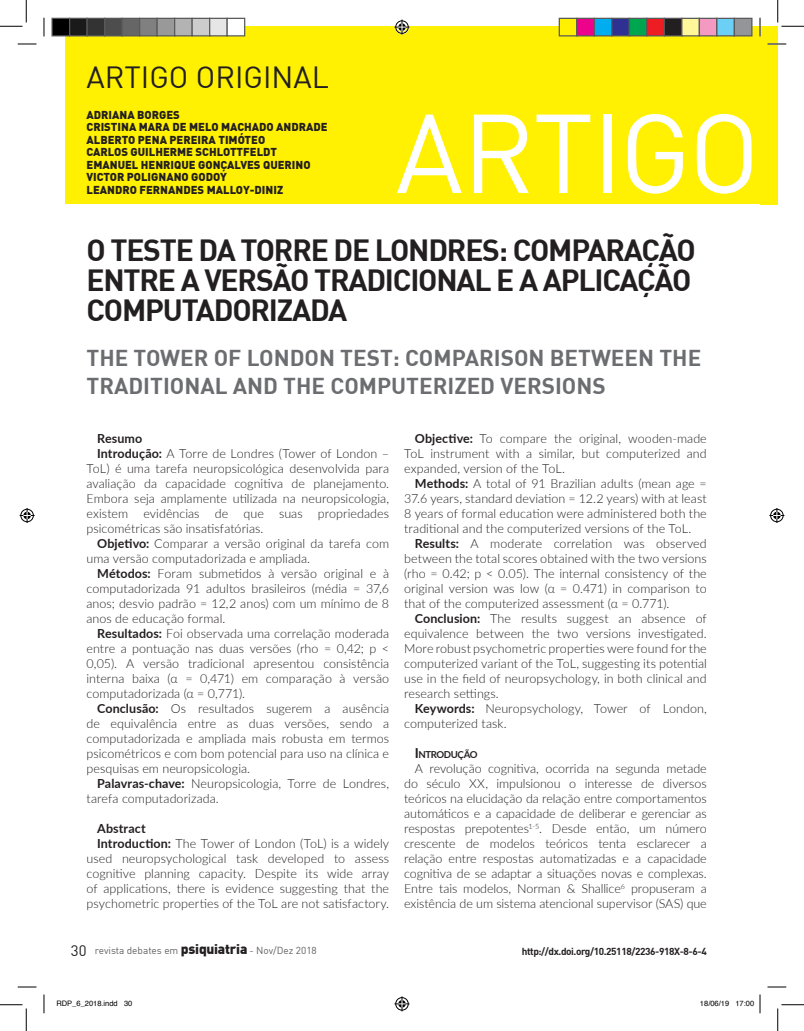
<style>
.page{position:relative;width:804px;height:1031px;background:#fff}
.page>*{position:absolute;margin:0;border:0;box-sizing:border-box;transform-origin:0 0}
.t1{font:110px "DIN";letter-spacing:-.015em;color:#fff}
.TÍTULO_ARTIGO_1{font:700 30px/30px "DIN";letter-spacing:-.04em;color:#231f20}
.t2{font:30px "DIN";color:#231f20}
.TÍTULO_ARTIGO_2{font:700 22.5px/27.5px "DIN";color:#6c6d70}
.CORPO_ARTIGO{font:300 12.5px/15px "Lato";letter-spacing:.005em;color:#231f20;text-align:justify}
.CORPO_ARTIGO-2{font:700 12.5px "Lato";letter-spacing:.01em;color:#231f20}
.t3{font:900 11.25px/12.5px "DIN";color:#231f20}
.DOI{font:700 10px "DIN";letter-spacing:-.04em;color:#231f20}
.t4{font:10px "DIN";color:#616164}
.TÍTULO_1{font:700 9.62px "Lato";letter-spacing:-.045em;color:#231f20}
.t5{font:7.5px "Helvetica";color:#000}
.s1{font-weight:700}
.s2{font-size:15px;color:#231f20}
.s3{font-weight:900;font-size:13.75px;color:#231f20}
.s4{font-size:13.75px}
</style>
<div class="page">
<div style="left:65px;top:26px;width:695px;height:178px;background:#fff101"></div>
<div style="left:760px;top:26px;width:17px;height:178px;background:#fff101"></div>
<svg style="left:18px;top:43px;width:18px;height:2px"></svg>
<svg style="left:767px;top:43px;width:19px;height:2px"></svg>
<svg style="left:18px;top:986px;width:18px;height:1px"></svg>
<svg style="left:767px;top:986px;width:19px;height:1px"></svg>
<svg style="left:43px;top:18px;width:2px;height:18px"></svg>
<svg style="left:43px;top:994px;width:2px;height:19px"></svg>
<svg style="left:759px;top:18px;width:2px;height:18px"></svg>
<svg style="left:0;top:0;width:27px;height:27px"></svg>
<svg style="left:0;top:1004px;width:27px;height:26px"></svg>
<svg style="left:777px;top:0;width:27px;height:27px"></svg>
<svg style="left:777px;top:1004px;width:27px;height:26px"></svg>
<svg style="left:394px;top:20px;width:15px;height:15px"></svg>
<svg style="left:394px;top:996px;width:15px;height:15px"></svg>
<svg style="left:20px;top:508px;width:15px;height:15px"></svg>
<svg style="left:769px;top:508px;width:15px;height:15px"></svg>
<div style="left:52px;top:18px;width:18px;height:18px;background:#000"></div>
<div style="left:51px;top:18px;width:19px;height:18px;border:1px solid #595959"></div>
<div style="left:70px;top:18px;width:17px;height:18px;background:#1a1a1a"></div>
<div style="left:69px;top:18px;width:19px;height:18px;border:1px solid #595959"></div>
<div style="left:87px;top:18px;width:18px;height:18px;background:#333"></div>
<div style="left:86px;top:18px;width:19px;height:18px;border:1px solid #595959"></div>
<div style="left:105px;top:18px;width:17px;height:18px;background:#4d4d4d"></div>
<div style="left:104px;top:18px;width:19px;height:18px;border:1px solid #595959"></div>
<div style="left:122px;top:18px;width:18px;height:18px;background:#666"></div>
<div style="left:121px;top:18px;width:19px;height:18px;border:1px solid #595959"></div>
<div style="left:140px;top:18px;width:17px;height:18px;background:#808080"></div>
<div style="left:139px;top:18px;width:19px;height:18px;border:1px solid #595959"></div>
<div style="left:157px;top:18px;width:18px;height:18px;background:#999"></div>
<div style="left:156px;top:18px;width:19px;height:18px;border:1px solid #595959"></div>
<div style="left:175px;top:18px;width:17px;height:18px;background:#b3b3b3"></div>
<div style="left:174px;top:18px;width:19px;height:18px;border:1px solid #595959"></div>
<div style="left:192px;top:18px;width:18px;height:18px;background:#ccc"></div>
<div style="left:191px;top:18px;width:19px;height:18px;border:1px solid #595959"></div>
<div style="left:210px;top:18px;width:17px;height:18px;background:#e6e6e6"></div>
<div style="left:209px;top:18px;width:19px;height:18px;border:1px solid #595959"></div>
<div style="left:227px;top:18px;width:18px;height:18px;background:#fff"></div>
<div style="left:226px;top:18px;width:19px;height:18px;border:1px solid #595959"></div>
<div style="left:559px;top:18px;width:18px;height:18px;background:#fff101"></div>
<div style="left:558px;top:18px;width:19px;height:18px;border:1px solid #595959"></div>
<div style="left:577px;top:18px;width:17px;height:18px;background:#ed028c"></div>
<div style="left:576px;top:18px;width:19px;height:18px;border:1px solid #595959"></div>
<div style="left:594px;top:18px;width:18px;height:18px;background:#00aeef"></div>
<div style="left:593px;top:18px;width:19px;height:18px;border:1px solid #595959"></div>
<div style="left:612px;top:18px;width:17px;height:18px;background:#2e3092"></div>
<div style="left:611px;top:18px;width:19px;height:18px;border:1px solid #595959"></div>
<div style="left:629px;top:18px;width:18px;height:18px;background:#00a54f"></div>
<div style="left:628px;top:18px;width:19px;height:18px;border:1px solid #595959"></div>
<div style="left:647px;top:18px;width:17px;height:18px;background:#ee1d23"></div>
<div style="left:646px;top:18px;width:19px;height:18px;border:1px solid #595959"></div>
<div style="left:664px;top:18px;width:18px;height:18px;background:#231f20"></div>
<div style="left:663px;top:18px;width:19px;height:18px;border:1px solid #595959"></div>
<div style="left:682px;top:18px;width:17px;height:18px;background:#fff79a"></div>
<div style="left:681px;top:18px;width:19px;height:18px;border:1px solid #595959"></div>
<div style="left:699px;top:18px;width:18px;height:18px;background:#f499c2"></div>
<div style="left:698px;top:18px;width:19px;height:18px;border:1px solid #595959"></div>
<div style="left:717px;top:18px;width:17px;height:18px;background:#6bcff6"></div>
<div style="left:716px;top:18px;width:19px;height:18px;border:1px solid #595959"></div>
<div style="left:734px;top:18px;width:18px;height:18px;background:#939598"></div>
<div style="left:733px;top:18px;width:19px;height:18px;border:1px solid #595959"></div>
<svg style="left:759px;top:994px;width:2px;height:19px"></svg>
<h2 class="t2" style="left:86px;top:64px;width:244px">ARTIGO ORIGINAL</h2>
<p class="t3" style="left:86px;top:109px;width:243px">ADRIANA BORGES<br>CRISTINA MARA DE MELO MACHADO ANDRADE<br>ALBERTO PENA PEREIRA TIMÓTEO<br>CARLOS GUILHERME SCHLOTTFELDT<br>EMANUEL HENRIQUE GONÇALVES QUERINO<br>VICTOR POLIGNANO GODOY<br>LEANDRO FERNANDES MALLOY-DINIZ</p>
<h1 class="t1" style="left:396px;top:104px;width:366px">ARTIGO</h1>
<p class="TÍTULO_ARTIGO_1" style="left:86px;top:236px;width:611px">O TESTE DA TORRE DE LONDRES: COMPARAÇÃO<br>ENTRE A VERSÃO TRADICIONAL E A APLICAÇÃO<br>COMPUTADORIZADA</p>
<p class="TÍTULO_ARTIGO_2" style="left:86px;top:345px;width:616px">THE TOWER OF LONDON TEST: COMPARISON BETWEEN THE<br>TRADITIONAL AND THE COMPUTERIZED VERSIONS</p>
<p class="CORPO_ARTIGO-2" style="left:97px;top:429px;width:47px">Resumo</p>
<p class="CORPO_ARTIGO" style="left:86px;top:445px;width:304px;text-indent:11px"><span class="s1">Introdução:</span> A Torre de Londres (Tower of London – ToL) é uma tarefa neuropsicológica desenvolvida para avaliação da capacidade cognitiva de planejamento.<br>Embora seja amplamente utilizada na neuropsicologia, existem evidências de que suas propriedades psicométricas são insatisfatórias.</p>
<p class="CORPO_ARTIGO" style="left:86px;top:535px;width:304px;text-indent:11px"><span class="s1">Objetivo:</span> Comparar a versão original da tarefa com uma versão computadorizada e ampliada.</p>
<p class="CORPO_ARTIGO" style="left:86px;top:565px;width:304px;text-indent:11px"><span class="s1">Métodos:</span> Foram submetidos à versão original e à computadorizada 91 adultos brasileiros (média = 37,6 anos; desvio padrão = 12,2 anos) com um mínimo de 8 anos de educação formal.</p>
<p class="CORPO_ARTIGO" style="left:86px;top:625px;width:304px;text-indent:11px"><span class="s1">Resultados:</span> Foi observada uma correlação moderada entre a pontuação nas duas versões (rho = 0,42; p &lt; 0,05). A versão tradicional apresentou consistência interna baixa (α = 0,471) em comparação à versão computadorizada (α = 0,771).</p>
<p class="CORPO_ARTIGO" style="left:86px;top:700px;width:304px;text-indent:11px"><span class="s1">Conclusão:</span> Os resultados sugerem a ausência de equivalência entre as duas versões, sendo a computadorizada e ampliada mais robusta em termos psicométricos e com bom potencial para uso na clínica e pesquisas em neuropsicologia.</p>
<p class="CORPO_ARTIGO" style="left:86px;top:775px;width:304px;text-indent:11px"><span class="s1">Palavras-chave:</span> Neuropsicologia, Torre de Londres, tarefa computadorizada.</p>
<p class="CORPO_ARTIGO-2" style="left:97px;top:819px;width:50px">Abstract</p>
<p class="CORPO_ARTIGO" style="left:86px;top:835px;width:304px;text-indent:11px"><span class="s1">Introduction:</span> The Tower of London (ToL) is a widely used neuropsychological task developed to assess cognitive planning capacity. Despite its wide array of applications, there is evidence suggesting that the psychometric properties of the ToL are not satisfactory.</p>
<p class="t4" style="left:71px;top:946px;width:247px"><span class="s2">30</span> revista debates em <span class="s3">psiquiatria</span> - Nov/Dez 2018</p>
<p class="CORPO_ARTIGO" style="left:404px;top:430px;width:304px;text-indent:11px"><span class="s1">Objective:</span> To compare the original, wooden-made ToL instrument with a similar, but computerized and expanded, version of the ToL.</p>
<p class="CORPO_ARTIGO" style="left:404px;top:475px;width:304px;text-indent:11px"><span class="s1">Methods:</span> A total of 91 Brazilian adults (mean age = 37.6 years, standard deviation = 12.2 years) with at least 8 years of formal education were administered both the traditional and the computerized versions of the ToL.</p>
<p class="CORPO_ARTIGO" style="left:404px;top:535px;width:304px;text-indent:11px"><span class="s1">Results:</span> A moderate correlation was observed between the total scores obtained with the two versions (rho = 0.42; p &lt; 0.05). The internal consistency of the original version was low (α = 0.471) in comparison to that of the computerized assessment (α = 0.771).</p>
<p class="CORPO_ARTIGO" style="left:404px;top:610px;width:304px;text-indent:11px"><span class="s1">Conclusion:</span> The results suggest an absence of equivalence between the two versions investigated.<br>More robust psychometric properties were found for the computerized variant of the ToL, suggesting its potential use in the field of neuropsychology, in both clinical and research settings.</p>
<p class="CORPO_ARTIGO" style="left:404px;top:700px;width:304px;text-indent:11px"><span class="s1">Keywords:</span> Neuropsychology, Tower of London, computerized task.</p>
<p class="TÍTULO_1" style="left:415px;top:747px;width:64px"><span class="s4">I</span>NTRODUÇÃO</p>
<p class="CORPO_ARTIGO" style="left:404px;top:760px;width:304px;text-indent:11px">A revolução cognitiva, ocorrida na segunda metade do século XX, impulsionou o interesse de diversos teóricos na elucidação da relação entre comportamentos automáticos e a capacidade de deliberar e gerenciar as respostas prepotentes<sup>1-5</sup>. Desde então, um número crescente de modelos teóricos tenta esclarecer a relação entre respostas automatizadas e a capacidade cognitiva de se adaptar a situações novas e complexas.<br>Entre tais modelos, Norman &amp; Shallice<sup>6</sup> propuseram a existência de um sistema atencional supervisor (SAS) que</p>
<p class="DOI" style="left:522px;top:946px;width:186px">http://dx.doi.org/10.25118/2236-918X-8-6-4</p>
<p class="t5" style="left:56px;top:997px;width:77px">RDP_6_2018.indd 30</p>
<p class="t5" style="left:700px;top:997px;width:56px">18/06/19 17:00</p>
</div>
